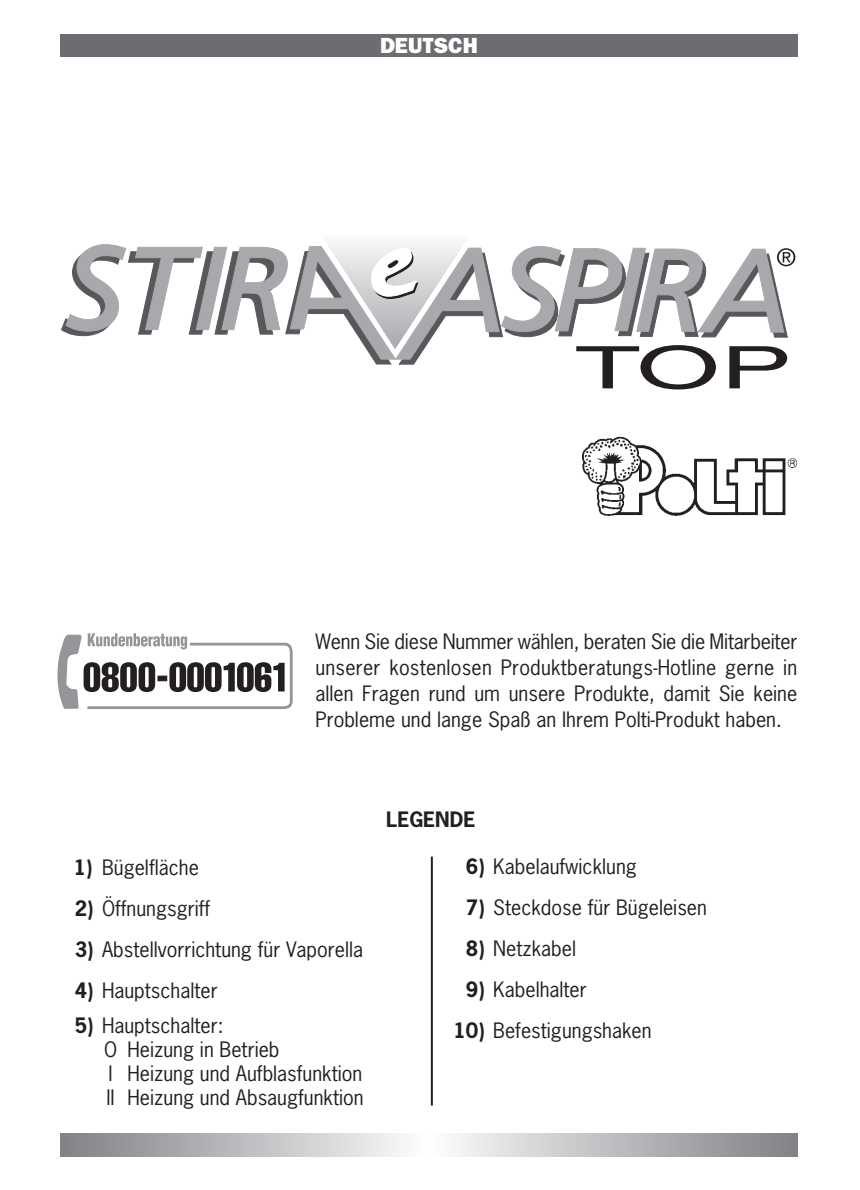
<style>
.page{position:relative;width:860px;height:1190px;background:#fff}
.page>*{position:absolute;margin:0;border:0;box-sizing:border-box;transform-origin:0 0}
.t1{font:800 22px "Franklin Gothic";color:#fff}
.t2{font:20px/24px "News Gothic";color:#231f20}
.t3{font:700 20px "News Gothic";color:#231f20}
.s1{font-weight:700}
</style>
<div class="page">
<div style="left:290px;top:1134px;width:278px;height:23px;background:#cccdcf"></div>
<div style="left:302px;top:1134px;width:254px;height:23px;background:#d0d1d3"></div>
<div style="left:314px;top:1134px;width:230px;height:23px;background:#d4d5d7"></div>
<div style="left:326px;top:1134px;width:206px;height:23px;background:#d8d9db"></div>
<div style="left:336px;top:1134px;width:186px;height:23px;background:#dcdddf"></div>
<div style="left:348px;top:1134px;width:162px;height:23px;background:#e0e1e3"></div>
<div style="left:360px;top:1134px;width:138px;height:23px;background:#e4e5e7"></div>
<div style="left:369px;top:1134px;width:120px;height:23px;background:#e8e9ea"></div>
<div style="left:379px;top:1134px;width:100px;height:23px;background:#ececee"></div>
<div style="left:388px;top:1134px;width:82px;height:23px;background:#f0f0f1"></div>
<div style="left:398px;top:1134px;width:62px;height:23px;background:#f3f4f4"></div>
<div style="left:407px;top:1134px;width:43px;height:23px;background:#f7f7f8"></div>
<div style="left:417px;top:1134px;width:24px;height:23px;background:#fbfbfb"></div>
<div style="left:426px;top:1134px;width:5px;height:23px;background:#fff"></div>
<hr style="left:431px;top:857px;width:2px;height:249px;background:#231f20">
<img style="left:582px;top:437px;width:215px;height:79px">
<div style="left:60px;top:34px;width:737px;height:23px;background:#6c6d70"></div>
<hr style="left:319px;top:235px;width:154px;height:2px;background:#fbfbfb">
<hr style="left:319px;top:237px;width:154px;height:2px;background:#fafafa">
<hr style="left:319px;top:239px;width:154px;height:2px;background:#f8f8f9">
<hr style="left:319px;top:241px;width:154px;height:2px;background:#f6f6f7">
<hr style="left:319px;top:243px;width:154px;height:2px;background:#f5f5f6">
<svg style="left:61px;top:244px;width:734px;height:145px"></svg>
<svg style="left:57px;top:633px;width:236px;height:76px"></svg>
<p class="t1" style="left:380px;top:38px;width:99px">DEUTSCH</p>
<p class="t2" style="left:315px;top:630px;width:483px;line-height:26px;text-align:justify">Wenn Sie diese Nummer wählen, beraten Sie die Mitarbeiter unserer kostenlosen Produktberatungs-Hotline gerne in allen Fragen rund um unsere Produkte, damit Sie keine Probleme und lange Spaß an Ihrem Polti-Produkt haben.</p>
<p class="t2" style="left:74px;top:857px;width:127px"><span class="s1">1)</span> Bügelfläche</p>
<p class="t2" style="left:75px;top:898px;width:137px"><span class="s1">2)</span> Öffnungsgriff</p>
<p class="t2" style="left:75px;top:939px;width:290px"><span class="s1">3)</span> Abstellvorrichtung für Vaporella</p>
<p class="t2" style="left:75px;top:980px;width:144px"><span class="s1">4)</span> Hauptschalter</p>
<p class="t2" style="left:104px;top:1015px;width:261px;text-indent:-29px"><span class="s1">5)</span> Hauptschalter:<br>O Heizung in Betrieb<br>I Heizung und Aufblasfunktion<br>II Heizung und Absaugfunktion</p>
<p class="t3" style="left:386px;top:811px;width:91px">LEGENDE</p>
<p class="t2" style="left:466px;top:856px;width:172px"><span class="s1">6)</span> Kabelaufwicklung</p>
<p class="t2" style="left:466px;top:897px;width:243px"><span class="s1">7)</span> Steckdose für Bügeleisen</p>
<p class="t2" style="left:466px;top:938px;width:112px"><span class="s1">8)</span> Netzkabel</p>
<p class="t2" style="left:466px;top:979px;width:122px"><span class="s1">9)</span> Kabelhalter</p>
<p class="t2" style="left:454px;top:1020px;width:200px"><span class="s1">10)</span> Befestigungshaken</p>
</div>
